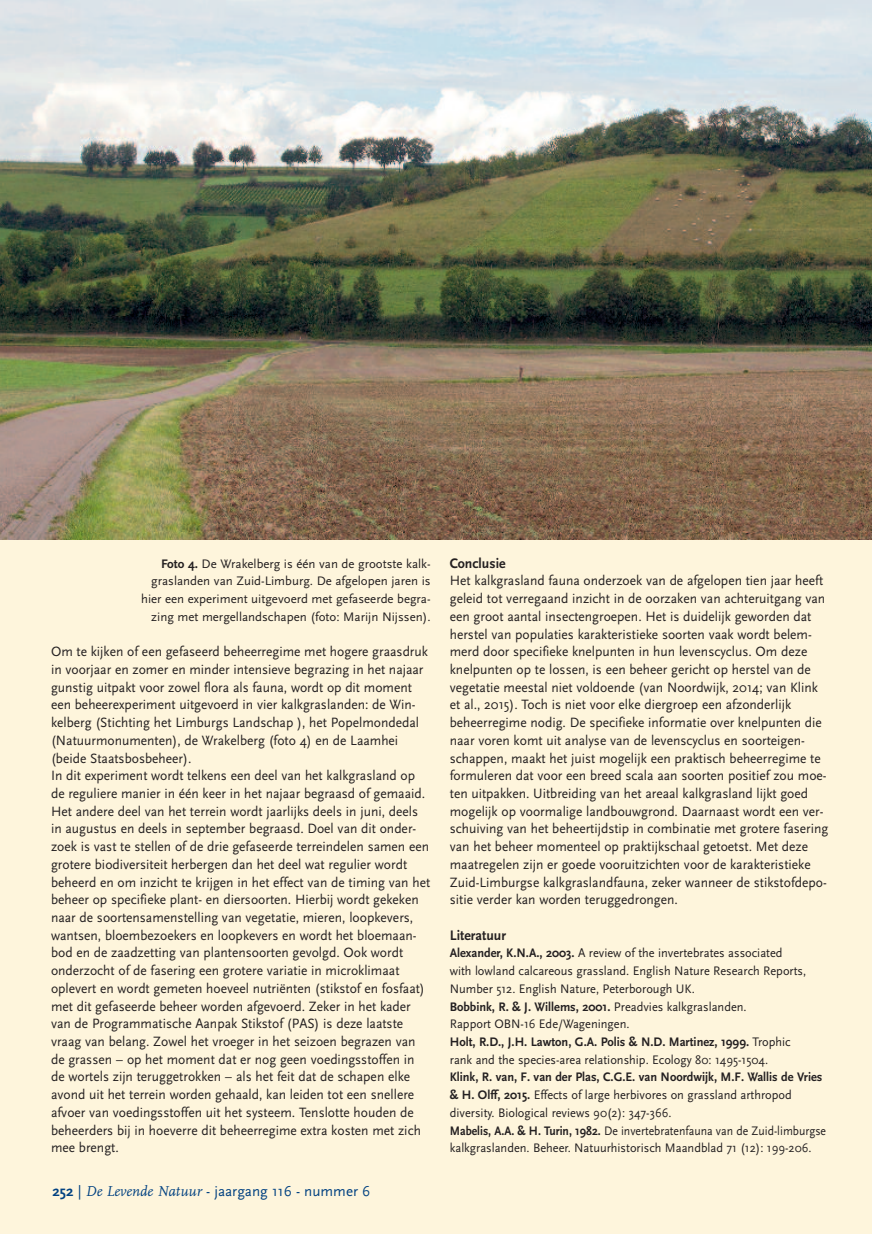
<style>
.page{position:relative;width:872px;height:1234px;background:#fff}
.page>*{position:absolute;margin:0;border:0;box-sizing:border-box;transform-origin:0 0}
.t1{font:15px "Scala Sans";color:#014181}
.t2{font:700 14.4px "Scala Sans";color:#231f20;scale:.96 1}
.t3{font:14.1px/17.7px "Scala Sans";color:#231f20;scale:.96 1}
.t4{font:12.9px/17.7px "Scala Sans";color:#231f20;scale:.96 1}
.t5{font:12.9px/17.7px "Scala Sans";color:#231f20;text-align:right}
.s1{font-weight:700}
.s2{font-family:"FF Scala";font-style:italic}
</style>
<div class="page">
<div style="left:0;top:0;width:872px;height:1233px;background:#fef5dc"></div>
<img style="left:0;top:0;width:872px;height:539px">
<p class="t5" style="left:141px;top:554px;width:291px"><span class="s1">Foto 4.</span> De Wrakelberg is één van de grootste kalk&shy;graslanden van Zuid-Limburg. De afgelopen jaren is hier een experiment uitgevoerd met gefaseerde begra&shy;zing met mergellandschapen (foto: Marijn Nijssen).</p>
<p class="t3" style="left:51px;top:642px;width:396px">Om te kijken of een gefaseerd beheerregime met hogere graasdruk in voorjaar en zomer en minder intensieve begrazing in het najaar gunstig uitpakt voor zowel flora als fauna, wordt op dit moment een beheerexperiment uitgevoerd in vier kalkgraslanden: de Win&shy;kelberg (Stichting het Limburgs Landschap ), het Popelmondedal (Natuurmonumenten), de Wrakelberg (foto 4) en de Laamhei (beide Staatsbosbeheer).<br>In dit experiment wordt telkens een deel van het kalkgrasland op de reguliere manier in één keer in het najaar begraasd of gemaaid.<br>Het andere deel van het terrein wordt jaarlijks deels in juni, deels in augustus en deels in september begraasd. Doel van dit onder&shy;zoek is vast te stellen of de drie gefaseerde terreindelen samen een grotere biodiversiteit herbergen dan het deel wat regulier wordt beheerd en om inzicht te krijgen in het effect van de timing van het beheer op specifieke plant- en diersoorten. Hierbij wordt gekeken naar de soortensamenstelling van vegetatie, mieren, loopkevers, wantsen, bloembezoekers en loopkevers en wordt het bloemaan&shy;bod en de zaadzetting van plantensoorten gevolgd. Ook wordt onderzocht of de fasering een grotere variatie in microklimaat oplevert en wordt gemeten hoeveel nutriënten (stikstof en fosfaat) met dit gefaseerde beheer worden afgevoerd. Zeker in het kader van de Programmatische Aanpak Stikstof (PAS) is deze laatste vraag van belang. Zowel het vroeger in het seizoen begrazen van de grassen – op het moment dat er nog geen voedingsstoffen in de wortels zijn teruggetrokken – als het feit dat de schapen elke avond uit het terrein worden gehaald, kan leiden tot een snellere afvoer van voedingsstoffen uit het systeem. Tenslotte houden de beheerders bij in hoeverre dit beheerregime extra kosten met zich mee brengt.</p>
<p class="t1" style="left:53px;top:1181px;width:319px"><span class="s1">252</span> | <span class="s2">De Levende Natuur</span> - jaargang 116 - nummer 6</p>
<p class="t2" style="left:450px;top:554px;width:60px">Conclusie</p>
<p class="t3" style="left:450px;top:571px;width:396px">Het kalkgrasland fauna onderzoek van de afgelopen tien jaar heeft geleid tot verregaand inzicht in de oorzaken van achteruitgang van een groot aantal insectengroepen. Het is duidelijk geworden dat herstel van populaties karakteristieke soorten vaak wordt belem&shy;merd door specifieke knelpunten in hun levenscyclus. Om deze knelpunten op te lossen, is een beheer gericht op herstel van de vegetatie meestal niet voldoende (van Noordwijk, 2014; van Klink et al., 2015). Toch is niet voor elke diergroep een afzonderlijk beheerregime nodig. De specifieke informatie over knelpunten die naar voren komt uit analyse van de levenscyclus en soorteigen&shy;schappen, maakt het juist mogelijk een praktisch beheerregime te formuleren dat voor een breed scala aan soorten positief zou moe&shy;ten uitpakken. Uitbreiding van het areaal kalkgrasland lijkt goed mogelijk op voormalige landbouwgrond. Daarnaast wordt een ver&shy;schuiving van het beheertijdstip in combinatie met grotere fasering van het beheer momenteel op praktijkschaal getoetst. Met deze maatregelen zijn er goede vooruitzichten voor de karakteristieke Zuid-Limburgse kalkgraslandfauna, zeker wanneer de stikstofdepo&shy;sitie verder kan worden teruggedrongen.</p>
<p class="t2" style="left:450px;top:926px;width:60px">Literatuur</p>
<p class="t4" style="left:450px;top:943px;width:373px"><span class="s1">Alexander, K.N.A., 2003.</span> A review of the invertebrates associated with lowland calcareous grassland. English Nature Research Reports, Number 512. English Nature, Peterborough UK.<br><span class="s1">Bobbink, R. &amp; J. Willems, 2001.</span> Preadvies kalkgraslanden.<br>Rapport OBN-16 Ede/Wageningen.<br><span class="s1">Holt, R.D., J.H. Lawton, G.A. Polis &amp; N.D. Martinez, 1999.</span> Trophic rank and the species-area relationship. Ecology 80: 1495-1504.</p>
<p class="t4" style="left:450px;top:1067px;width:393px"><span class="s1">Klink, R. van, F. van der Plas, C.G.E. van Noordwijk, M.F. Wallis de Vries &amp; H. Olff, 2015.</span> Effects of large herbivores on grassland arthropod diversity. Biological reviews 90(2): 347-366.<br><span class="s1">Mabelis, A.A. &amp; H. Turin, 1982.</span> De invertebratenfauna van de Zuid-limburgse kalkgraslanden. Beheer. Natuurhistorisch Maandblad 71 (12): 199-206.</p>
</div>
